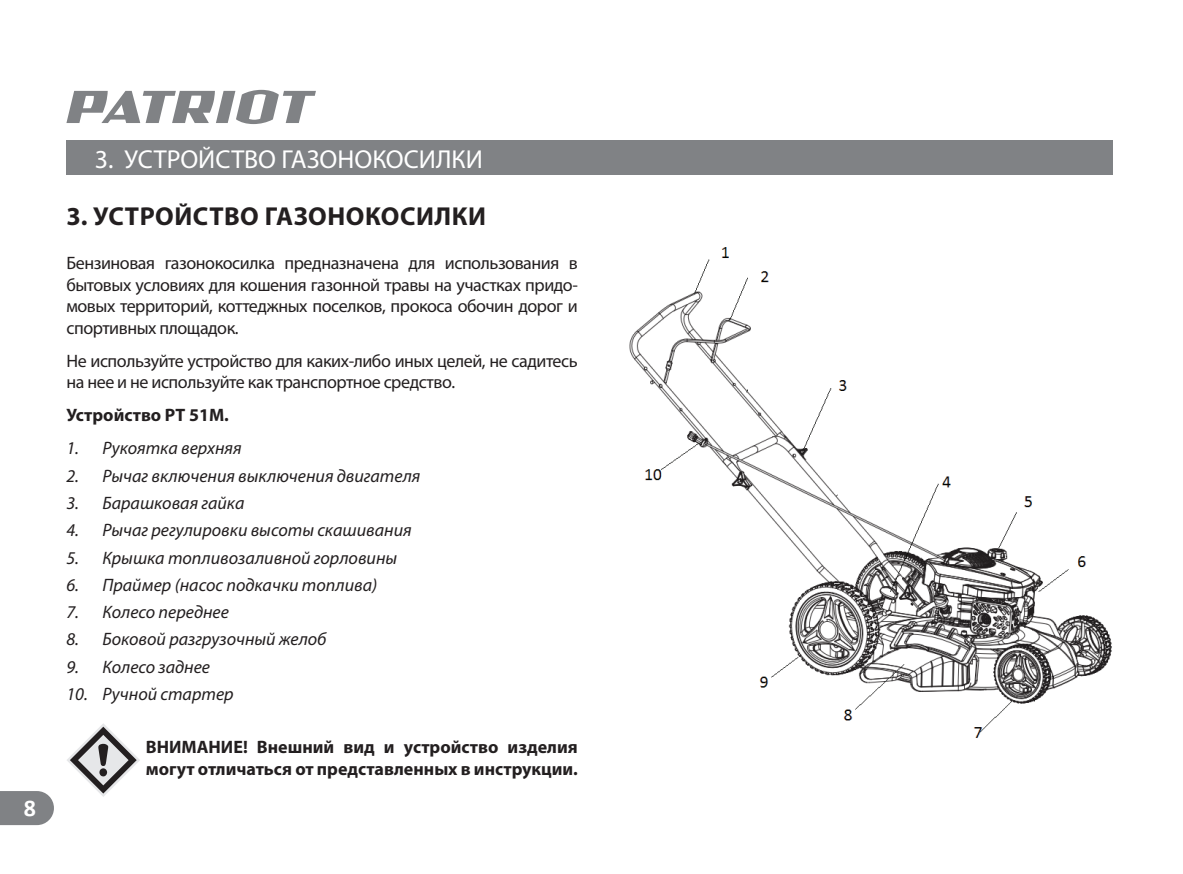
<style>
.page{position:relative;width:1183px;height:874px;background:#fff}
.page>*{position:absolute;margin:0;border:0;box-sizing:border-box;transform-origin:0 0}
.t1{font:700 26px "Myriad Pro";letter-spacing:.02em;color:#231f20}
.t2{font:26px "Myriad Pro";color:#fff}
.t3{font:700 24px "Calibri";color:#fff}
.t4{font:18px/21.6px "Myriad Pro";letter-spacing:-.025em;color:#231f20;text-align:justify}
.t5{font:italic 18px "Myriad Pro";color:#231f20}
.t6{font:700 18px/21.6px "Myriad Pro";color:#231f20}
</style>
<div class="page">
<svg style="left:66px;top:90px;width:250px;height:34px"></svg>
<div style="left:66px;top:141px;width:1047px;height:34px;background:#808285"></div>
<svg style="left:0;top:791px;width:54px;height:33px;background:#888a8c"></svg>
<img style="left:629px;top:247px;width:483px;height:491px">
<svg style="left:67px;top:723px;width:73px;height:73px"></svg>
<h2 class="t3" style="left:24px;top:790px;width:14px">8</h2>
<h1 class="t2" style="left:95px;top:143px;width:389px">3. УСТРОЙСТВО ГАЗОНОКОСИЛКИ</h1>
<h1 class="t1" style="left:66px;top:199px;width:421px">3. УСТРОЙСТВО ГАЗОНОКОСИЛКИ</h1>
<p class="t4" style="left:66px;top:251px;width:513px">Бензиновая газонокосилка предназначена для использования в бытовых условиях для кошения газонной травы на участках придо&shy;мовых территорий, коттеджных поселков, прокоса обочин дорог и спортивных площадок.</p>
<p class="t4" style="left:66px;top:349px;width:513px">Не используйте устройство для каких-либо иных целей, не садитесь на нее и не используйте как транспортное средство.</p>
<p class="t6" style="left:66px;top:403px;width:164px">Устройство РТ 51М.</p>
<p class="t5" style="left:66px;top:437px;width:177px">1. Рукоятка верхняя</p>
<p class="t5" style="left:66px;top:464px;width:355px">2. Рычаг включения выключения двигателя</p>
<p class="t5" style="left:66px;top:491px;width:179px">3. Барашковая гайка</p>
<p class="t5" style="left:66px;top:518px;width:347px">4. Рычаг регулировки высоты скашивания</p>
<p class="t5" style="left:66px;top:546px;width:332px">5. Крышка топливозаливной горловины</p>
<p class="t5" style="left:66px;top:573px;width:312px">6. Праймер (насос подкачки топлива)</p>
<p class="t5" style="left:66px;top:600px;width:164px">7. Колесо переднее</p>
<p class="t5" style="left:66px;top:628px;width:262px">8. Боковой разгрузочный желоб</p>
<p class="t5" style="left:66px;top:655px;width:145px">9. Колесо заднее</p>
<p class="t5" style="left:66px;top:682px;width:169px">10. Ручной стартер</p>
<p class="t6" style="left:146px;top:735px;width:433px">ВНИМАНИЕ! Внешний вид и устройство изделия могут отличаться от представленных в инструкции.</p>
</div>
